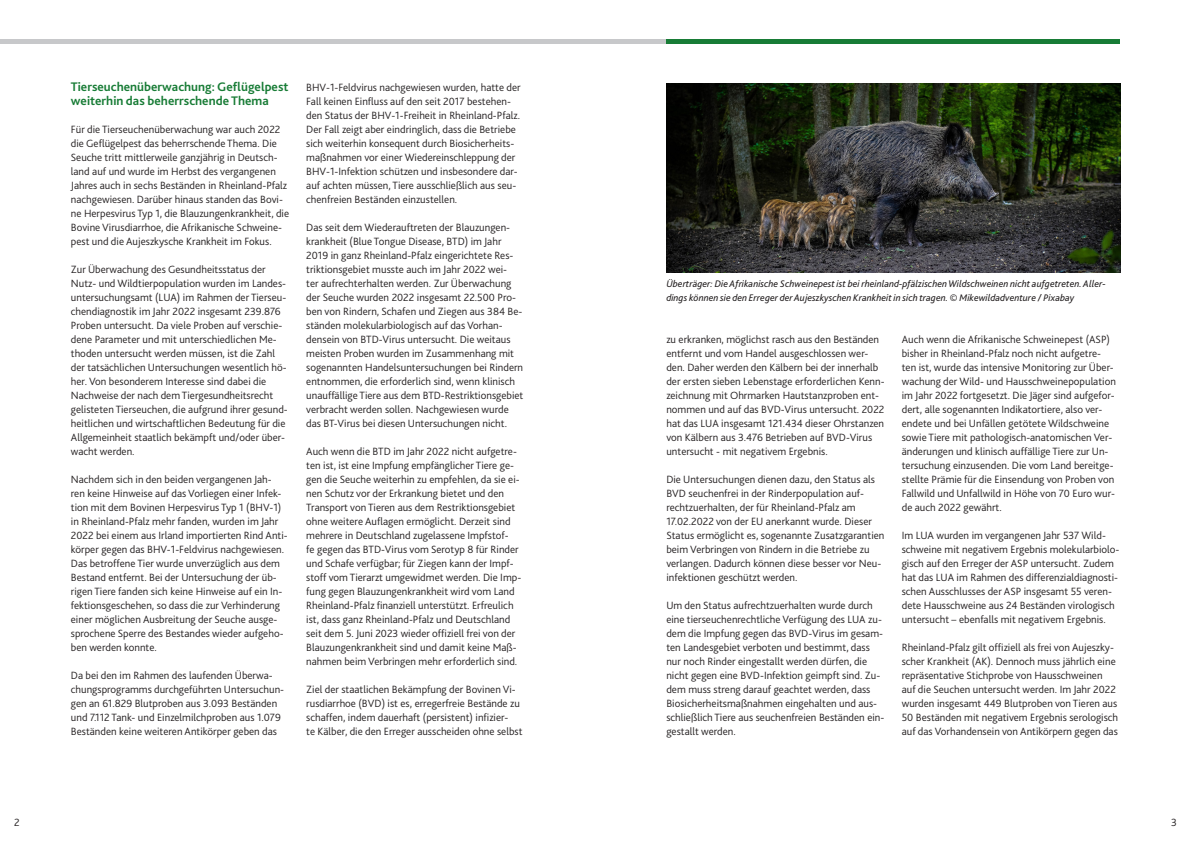
<style>
.page{position:relative;width:1191px;height:842px;background:#fff}
.page>*{position:absolute;margin:0;border:0;box-sizing:border-box;transform-origin:0 0}
.t1{font:700 13px/14px "Bliss 2";color:#187c36}
.t2{font:300 11px/14px "Bliss 2";color:#231f20}
.t3{font:italic 10px/14px "Bliss 2";color:#231f20}
</style>
<div class="page">
<img style="left:666px;top:84px;width:454px;height:189px">
<hr style="left:0;top:40px;width:666px;height:4px;background:#c7c8ca">
<hr style="left:666px;top:40px;width:454px;height:4px;background:#187c36">
<p class="t1" style="left:71px;top:79px;width:219px">Tierseuchenüberwachung: Geflügelpest weiterhin das beherrschende Thema</p>
<p class="t2" style="left:71px;top:122px;width:220px">Für die Tierseuchenüberwachung war auch 2022 die Geflügelpest das beherrschende Thema. Die Seuche tritt mittlerweile ganzjährig in Deutsch&shy;land auf und wurde im Herbst des vergangenen Jahres auch in sechs Beständen in Rheinland-Pfalz nachgewiesen. Darüber hinaus standen das Bovi&shy;ne Herpesvirus Typ 1, die Blauzungenkrankheit, die Bovine Virusdiarrhoe, die Afrikanische Schweine&shy;pest und die Aujeszkysche Krankheit im Fokus.</p>
<p class="t2" style="left:71px;top:262px;width:218px">Zur Überwachung des Gesundheitsstatus der Nutz- und Wildtierpopulation wurden im Landes&shy;untersuchungsamt (LUA) im Rahmen der Tierseu&shy;chendiagnostik im Jahr 2022 insgesamt 239.876<br>Proben untersucht. Da viele Proben auf verschie&shy;dene Parameter und mit unterschiedlichen Me&shy;thoden untersucht werden müssen, ist die Zahl der tatsächlichen Untersuchungen wesentlich hö&shy;her. Von besonderem Interesse sind dabei die Nachweise der nach dem Tiergesundheitsrecht gelisteten Tierseuchen, die aufgrund ihrer gesund&shy;heitlichen und wirtschaftlichen Bedeutung für die Allgemeinheit staatlich bekämpft und/oder über&shy;wacht werden.</p>
<p class="t2" style="left:71px;top:472px;width:218px">Nachdem sich in den beiden vergangenen Jah&shy;ren keine Hinweise auf das Vorliegen einer Infek&shy;tion mit dem Bovinen Herpesvirus Typ 1 (BHV-1) in Rheinland-Pfalz mehr fanden, wurden im Jahr 2022 bei einem aus Irland importierten Rind Anti&shy;körper gegen das BHV-1-Feldvirus nachgewiesen.<br>Das betroffene Tier wurde unverzüglich aus dem Bestand entfernt. Bei der Untersuchung der üb&shy;rigen Tiere fanden sich keine Hinweise auf ein In&shy;fektionsgeschehen, so dass die zur Verhinderung einer möglichen Ausbreitung der Seuche ausge&shy;sprochene Sperre des Bestandes wieder aufgeho&shy;ben werden konnte.</p>
<p class="t2" style="left:71px;top:668px;width:215px">Da bei den im Rahmen des laufenden Überwa&shy;chungsprogramms durchgeführten Untersuchun&shy;gen an 61.829 Blutproben aus 3.093 Beständen und 7.112 Tank- und Einzelmilchproben aus 1.079<br>Beständen keine weiteren Antikörper geben das</p>
<p class="t2" style="left:306px;top:80px;width:216px">BHV-1-Feldvirus nachgewiesen wurden, hatte der Fall keinen Einfluss auf den seit 2017 bestehen&shy;den Status der BHV-1-Freiheit in Rheinland-Pfalz.<br>Der Fall zeigt aber eindringlich, dass die Betriebe sich weiterhin konsequent durch Biosicherheits&shy;maßnahmen vor einer Wiedereinschleppung der BHV-1-Infektion schützen und insbesondere dar&shy;auf achten müssen, Tiere ausschließlich aus seu&shy;chenfreien Beständen einzustellen.</p>
<p class="t2" style="left:306px;top:220px;width:219px">Das seit dem Wiederauftreten der Blauzungen&shy;krankheit (Blue Tongue Disease, BTD) im Jahr 2019 in ganz Rheinland-Pfalz eingerichtete Res&shy;triktionsgebiet musste auch im Jahr 2022 wei-<br>ter aufrechterhalten werden. Zur Überwachung der Seuche wurden 2022 insgesamt 22.500 Pro&shy;ben von Rindern, Schafen und Ziegen aus 384 Be&shy;ständen molekularbiologisch auf das Vorhan&shy;densein von BTD-Virus untersucht. Die weitaus meisten Proben wurden im Zusammenhang mit sogenannten Handelsuntersuchungen bei Rindern entnommen, die erforderlich sind, wenn klinisch unauffällige Tiere aus dem BTD-Restriktionsgebiet verbracht werden sollen. Nachgewiesen wurde das BT-Virus bei diesen Untersuchungen nicht.</p>
<p class="t2" style="left:306px;top:444px;width:216px">Auch wenn die BTD im Jahr 2022 nicht aufgetre&shy;ten ist, ist eine Impfung empfänglicher Tiere ge&shy;gen die Seuche weiterhin zu empfehlen, da sie ei&shy;nen Schutz vor der Erkrankung bietet und den Transport von Tieren aus dem Restriktionsgebiet ohne weitere Auflagen ermöglicht. Derzeit sind mehrere in Deutschland zugelassene Impfstof-<br>fe gegen das BTD-Virus vom Serotyp 8 für Rinder und Schafe verfügbar; für Ziegen kann der Impf&shy;stoff vom Tierarzt umgewidmet werden. Die Imp&shy;fung gegen Blauzungenkrankheit wird vom Land Rheinland-Pfalz finanziell unterstützt. Erfreulich ist, dass ganz Rheinland-Pfalz und Deutschland seit dem 5. Juni 2023 wieder offiziell frei von der Blauzungenkrankheit sind und damit keine Maß&shy;nahmen beim Verbringen mehr erforderlich sind.</p>
<p class="t2" style="left:306px;top:682px;width:218px">Ziel der staatlichen Bekämpfung der Bovinen Vi&shy;rusdiarrhoe (BVD) ist es, erregerfreie Bestände zu schaffen, indem dauerhaft (persistent) infizier-<br>te Kälber, die den Erreger ausscheiden ohne selbst</p>
<p class="t3" style="left:666px;top:276px;width:441px">Überträger: Die Afrikanische Schweinepest ist bei rheinland-pfälzischen Wildschweinen nicht aufgetreten. Aller&shy;dings können sie den Erreger der Aujeszkyschen Krankheit in sich tragen. © Mikewildadventure / Pixabay</p>
<p class="t2" style="left:666px;top:332px;width:220px">zu erkranken, möglichst rasch aus den Beständen entfernt und vom Handel ausgeschlossen wer&shy;den. Daher werden den Kälbern bei der innerhalb der ersten sieben Lebenstage erforderlichen Kenn&shy;zeichnung mit Ohrmarken Hautstanzproben ent&shy;nommen und auf das BVD-Virus untersucht. 2022 hat das LUA insgesamt 121.434 dieser Ohrstanzen von Kälbern aus 3.476 Betrieben auf BVD-Virus untersucht - mit negativem Ergebnis.</p>
<p class="t2" style="left:666px;top:472px;width:220px">Die Untersuchungen dienen dazu, den Status als BVD seuchenfrei in der Rinderpopulation auf&shy;rechtzuerhalten, der für Rheinland-Pfalz am 17.02.2022 von der EU anerkannt wurde. Dieser Status ermöglicht es, sogenannte Zusatzgarantien beim Verbringen von Rindern in die Betriebe zu verlangen. Dadurch können diese besser vor Neu&shy;infektionen geschützt werden.</p>
<p class="t2" style="left:666px;top:598px;width:219px">Um den Status aufrechtzuerhalten wurde durch eine tierseuchenrechtliche Verfügung des LUA zu&shy;dem die Impfung gegen das BVD-Virus im gesam&shy;ten Landesgebiet verboten und bestimmt, dass nur noch Rinder eingestallt werden dürfen, die nicht gegen eine BVD-Infektion geimpft sind. Zu&shy;dem muss streng darauf geachtet werden, dass Biosicherheitsmaßnahmen eingehalten und aus&shy;schließlich Tiere aus seuchenfreien Beständen ein&shy;gestallt werden.</p>
<p class="t2" style="left:901px;top:332px;width:216px">Auch wenn die Afrikanische Schweinepest (ASP) bisher in Rheinland-Pfalz noch nicht aufgetre&shy;ten ist, wurde das intensive Monitoring zur Über&shy;wachung der Wild- und Hausschweinepopulation im Jahr 2022 fortgesetzt. Die Jäger sind aufgefor&shy;dert, alle sogenannten Indikatortiere, also ver&shy;endete und bei Unfällen getötete Wildschweine sowie Tiere mit pathologisch-anatomischen Ver&shy;änderungen und klinisch auffällige Tiere zur Un&shy;tersuchung einzusenden. Die vom Land bereitge&shy;stellte Prämie für die Einsendung von Proben von Fallwild und Unfallwild in Höhe von 70 Euro wur&shy;de auch 2022 gewährt.</p>
<p class="t2" style="left:901px;top:528px;width:219px">Im LUA wurden im vergangenen Jahr 537 Wild&shy;schweine mit negativem Ergebnis molekularbiolo&shy;gisch auf den Erreger der ASP untersucht. Zudem hat das LUA im Rahmen des differenzialdiagnosti&shy;schen Ausschlusses der ASP insgesamt 55 veren&shy;dete Hausschweine aus 24 Beständen virologisch untersucht – ebenfalls mit negativem Ergebnis.</p>
<p class="t2" style="left:901px;top:640px;width:218px">Rheinland-Pfalz gilt offiziell als frei von Aujeszky&shy;scher Krankheit (AK). Dennoch muss jährlich eine repräsentative Stichprobe von Hausschweinen auf die Seuchen untersucht werden. Im Jahr 2022 wurden insgesamt 449 Blutproben von Tieren aus 50 Beständen mit negativem Ergebnis serologisch auf das Vorhandensein von Antikörpern gegen das</p>
<p class="t2" style="left:14px;top:815px;width:7px">2</p>
<p class="t2" style="left:1171px;top:815px;width:7px">3</p>
</div>
